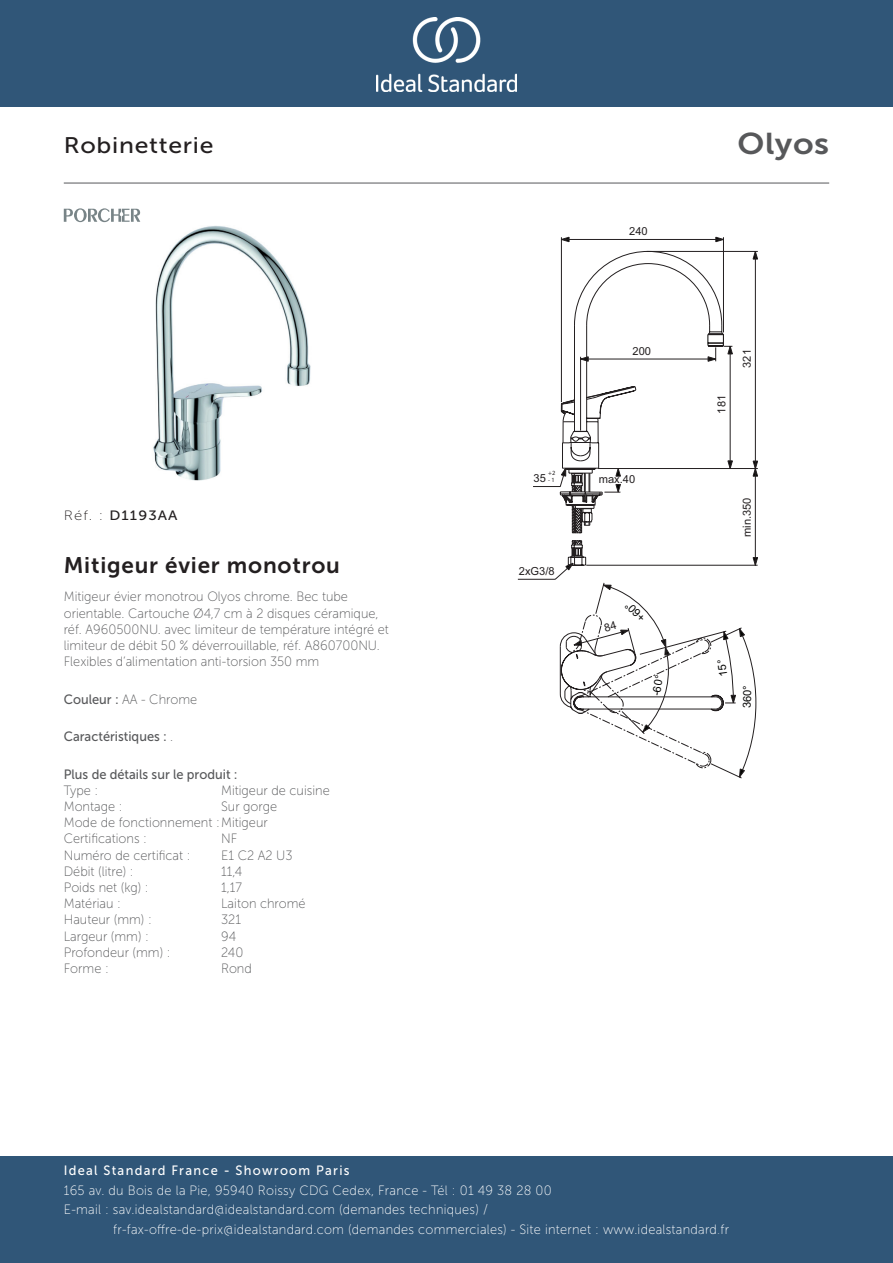
<style>
.page{position:relative;width:893px;height:1263px;background:#fff}
.page>*{position:absolute;margin:0;border:0;box-sizing:border-box;transform-origin:0 0}
._001_Produkttyp{font:30px "Museo Sans 700";letter-spacing:.02em;color:#57585a;scale:1.1 1}
.Article_Name{font:22.5px "Museo Sans 700";letter-spacing:.035em;color:#231f20}
.t1{font:22.5px "Museo Sans 500";letter-spacing:.03em;color:#231f20;scale:1.1 1}
.Marketing_Descriptio{font:13.5px/16.2px "Museo Sans 100";color:#57585a;scale:.95 1}
.t2{font:13.5px/19.5px "Museo Sans 100";letter-spacing:.02em;color:#fff;scale:.95 1}
.Features{font:13.5px "Museo Sans 500";color:#57585a;scale:.95 1}
.t3{font:13.5px "Museo Sans 500";letter-spacing:.1em;color:#fff;scale:.95 1}
.Operation_Type{font:13.5px "Museo Sans 100";color:#57585a;scale:.95 1}
.Certificate_Number{font:13.5px "Museo Sans 100";color:#57585a;scale:.95 1}
.Type{font:13.5px "Museo Sans 100";color:#57585a;scale:.95 1}
.Material{font:13.5px "Museo Sans 100";color:#57585a;scale:.95 1}
.Depth__mm{font:13.5px "Museo Sans 100";color:#57585a;scale:.95 1}
.Colour{font:13.5px "Museo Sans 100";color:#57585a;scale:.95 1}
.Accreditations{font:13.5px "Museo Sans 100";color:#57585a;scale:.95 1}
.Flow_Rate__litre{font:13.5px "Museo Sans 100";color:#57585a;scale:.95 1}
.Net_Weight__kg{font:13.5px "Museo Sans 100";color:#57585a;scale:.95 1}
.Mounting{font:13.5px "Museo Sans 100";color:#57585a;scale:.95 1}
.Height__mm{font:13.5px "Museo Sans 100";color:#57585a;scale:.95 1}
.Width__mm{font:13.5px "Museo Sans 100";color:#57585a;scale:.95 1}
.t4{font:13.5px "Museo Sans 500";letter-spacing:.075em;color:#231f20;scale:1.1 1}
.Shape{font:13.5px "Museo Sans 100";color:#57585a;scale:.95 1}
.t5{font:11.1px "Arial";color:#231f20}
.t6{font:11.1px "Arial";color:#050504}
.t7{font:11.1px "Arial";color:#201d1e}
.t8{font:6.3px "Myriad Pro";color:#201d1e}
.s1{font-family:"Museo Sans 100"}
.s2{font-family:"Museo Sans 500"}
</style>
<div class="page">
<div style="left:0;top:1157px;width:893px;height:106px;background:#305678"></div>
<div style="left:0;top:0;width:893px;height:107px;background:#305678"></div>
<img style="left:376px;top:18px;width:141px;height:73px">
<hr style="left:64px;top:183px;width:765px;height:1px;background:#57585a">
<img style="left:153px;top:226px;width:158px;height:254px">
<svg style="left:561px;top:237px;width:197px;height:541px"></svg>
<svg style="left:707px;top:334px;width:26px;height:28px"></svg>
<svg style="left:533px;top:324px;width:104px;height:221px"></svg>
<svg style="left:518px;top:563px;width:56px;height:17px"></svg>
<svg style="left:64px;top:208px;width:76px;height:14px"></svg>
<svg style="left:561px;top:614px;width:184px;height:163px"></svg>
<p class="t1" style="left:64px;top:133px;width:138px">Robinetterie</p>
<p class="_001_Produkttyp" style="left:737px;top:127px;width:85px">Olyos</p>
<p class="t4" style="left:64px;top:508px;width:105px"><span class="s1">Réf. :</span> D1193AA</p>
<p class="Article_Name" style="left:64px;top:552px;width:278px">Mitigeur évier monotrou</p>
<p class="Marketing_Descriptio" style="left:64px;top:589px;width:344px">Mitigeur évier monotrou Olyos chrome. Bec tube orientable. Cartouche Ø4,7 cm à 2 disques céramique, réf. A960500NU. avec limiteur de température intégré et limiteur de débit 50 % déverrouillable, réf. A860700NU.<br>Flexibles d‘alimentation anti-torsion 350 mm</p>
<p class="Colour" style="left:64px;top:692px;width:142px"><span class="s2">Couleur :</span> AA - Chrome</p>
<p class="Features" style="left:64px;top:729px;width:117px">Caractéristiques : <span class="s1">.</span></p>
<p class="Features" style="left:64px;top:766px;width:184px">Plus de détails sur le produit :</p>
<p class="Type" style="left:64px;top:783px;width:38px">Type :</p>
<p class="Type" style="left:221px;top:783px;width:116px">Mitigeur de cuisine</p>
<p class="Mounting" style="left:64px;top:799px;width:63px">Montage :</p>
<p class="Mounting" style="left:221px;top:799px;width:61px">Sur gorge</p>
<p class="Operation_Type" style="left:64px;top:815px;width:216px">Mode de fonctionnement :Mitigeur</p>
<p class="Accreditations" style="left:64px;top:832px;width:89px">Certifications :</p>
<p class="Accreditations" style="left:221px;top:832px;width:19px">NF</p>
<p class="Certificate_Number" style="left:64px;top:848px;width:135px">Numéro de certificat :</p>
<p class="Certificate_Number" style="left:221px;top:848px;width:77px">E1 C2 A2 U3</p>
<p class="Flow_Rate__litre" style="left:64px;top:864px;width:75px">Débit (litre) :</p>
<p class="Flow_Rate__litre" style="left:221px;top:864px;width:24px">11,4</p>
<p class="Net_Weight__kg" style="left:64px;top:880px;width:91px">Poids net (kg) :</p>
<p class="Net_Weight__kg" style="left:221px;top:880px;width:24px">1,17</p>
<p class="Material" style="left:64px;top:896px;width:62px">Matériau :</p>
<p class="Material" style="left:221px;top:896px;width:90px">Laiton chromé</p>
<p class="Height__mm" style="left:64px;top:913px;width:94px">Hauteur (mm) :</p>
<p class="Height__mm" style="left:221px;top:913px;width:22px">321</p>
<p class="Width__mm" style="left:64px;top:929px;width:91px">Largeur (mm) :</p>
<p class="Width__mm" style="left:221px;top:929px;width:17px">94</p>
<p class="Depth__mm" style="left:64px;top:945px;width:114px">Profondeur (mm) :</p>
<p class="Depth__mm" style="left:221px;top:945px;width:25px">240</p>
<p class="Shape" style="left:64px;top:961px;width:49px">Forme :</p>
<p class="Shape" style="left:221px;top:961px;width:34px">Rond</p>
<p class="t5" style="left:629px;top:224px;width:20px">240</p>
<p class="t5" style="left:632px;top:343px;width:20px">200</p>
<p class="t8" style="left:548px;top:469px;width:9px">+2</p>
<p class="t8" style="left:548px;top:476px;width:8px">- 1</p>
<p class="t7" style="left:534px;top:471px;width:14px">35</p>
<p class="t5" style="left:519px;top:563px;width:37px">2xG3/8</p>
<p class="t5" style="left:599px;top:472px;width:38px">max.40</p>
<p class="t6" style="left:638px;top:625px;width:25px;rotate:-135deg">+60°</p>
<p class="t6" style="left:649px;top:694px;width:22px;rotate:-80deg">-60°</p>
<p class="t5" style="left:714px;top:414px;width:20px;rotate:-90deg">181</p>
<p class="t5" style="left:740px;top:368px;width:20px;rotate:-90deg">321</p>
<p class="t5" style="left:740px;top:537px;width:41px;rotate:-90deg">min.350</p>
<p class="t6" style="left:740px;top:708px;width:25px;rotate:-89deg">360°</p>
<p class="t3" style="left:64px;top:1163px;width:302px">Ideal Standard France - Showroom Paris</p>
<p class="t2" style="left:64px;top:1180px;width:515px">165 av. du Bois de la Pie, 95940 Roissy CDG Cedex, France - Tél : 01 49 38 28 00<br>E-mail : sav.idealstandard@idealstandard.com (demandes techniques) /</p>
<p class="t2" style="left:113px;top:1219px;width:650px">fr-fax-offre-de-prix@idealstandard.com (demandes commerciales) - Site internet : www.idealstandard.fr</p>
</div>
